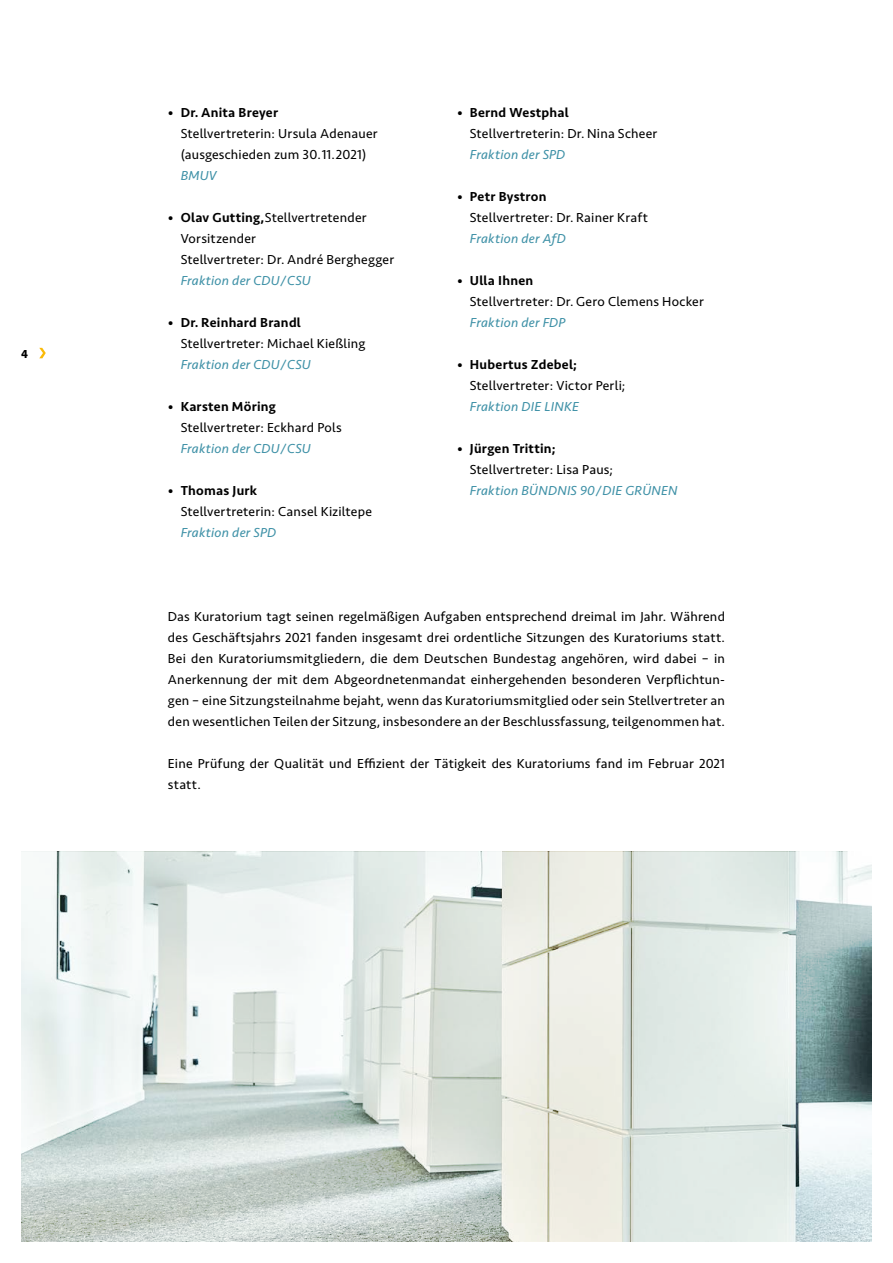
<style>
.page{position:relative;width:893px;height:1263px;background:#fff}
.page>*{position:absolute;margin:0;border:0;box-sizing:border-box;transform-origin:0 0}
.Aufzaehlung{font:13.5px/21px "Seravek Basic";letter-spacing:.015em;color:#000}
.Copy{font:13.5px/21px "Seravek Basic";letter-spacing:.015em;color:#000;text-align:justify}
.Aufzaehlung-2{font:italic 13.5px/21px "Seravek Basic";letter-spacing:.02em;color:#3f91a7}
.t1{font:700 12px "Seravek Basic";color:#000}
.s1{font-weight:500}
.s2{font-style:italic;color:#3f91a7}
.s3{font-weight:500;font-style:normal;color:#000}
.s4{font-style:normal;color:#000}
</style>
<div class="page">
<svg style="left:39px;top:348px;width:7px;height:10px"></svg>
<svg style="left:21px;top:852px;width:851px;height:390px"></svg>
<p class="t1" style="left:21px;top:347px;width:8px">4</p>
<p class="Aufzaehlung" style="left:181px;top:102px;width:199px;text-indent:-13px"><span class="s1">• Dr. Anita Breyer<br></span>Stellvertreterin: Ursula Adenauer (ausgeschieden zum 30.11.2021)<br><span class="s2">BMUV</span></p>
<p class="Aufzaehlung" style="left:181px;top:207px;width:215px;text-indent:-13px"><span class="s1">• Olav Gutting,</span>Stellvertretender<br>Vorsitzender<br>Stellvertreter: Dr. André Berghegger<br><span class="s2">Fraktion der CDU/CSU</span></p>
<p class="Aufzaehlung" style="left:181px;top:312px;width:186px;text-indent:-13px"><span class="s1">• Dr. Reinhard Brandl<br></span>Stellvertreter: Michael Kießling<br><span class="s2">Fraktion der CDU/CSU</span></p>
<p class="Aufzaehlung" style="left:181px;top:396px;width:163px;text-indent:-13px"><span class="s1">• Karsten Möring<br></span>Stellvertreter: Eckhard Pols<br><span class="s2">Fraktion der CDU/CSU</span></p>
<p class="Aufzaehlung" style="left:181px;top:480px;width:193px;text-indent:-13px"><span class="s1">• Thomas Jurk<br></span>Stellvertreterin: Cansel Kiziltepe<br><span class="s2">Fraktion der SPD</span></p>
<p class="Aufzaehlung" style="left:470px;top:102px;width:189px;text-indent:-13px"><span class="s1">• Bernd Westphal<br></span>Stellvertreterin: Dr. Nina Scheer<br><span class="s2">Fraktion der SPD</span></p>
<p class="Aufzaehlung" style="left:470px;top:186px;width:180px;text-indent:-13px"><span class="s1">• Petr Bystron<br></span>Stellvertreter: Dr. Rainer Kraft<br><span class="s2">Fraktion der AfD</span></p>
<p class="Aufzaehlung" style="left:470px;top:270px;width:236px;text-indent:-13px"><span class="s1">• Ulla Ihnen<br></span>Stellvertreter: Dr. Gero Clemens Hocker<br><span class="s2">Fraktion der FDP</span></p>
<p class="Aufzaehlung" style="left:470px;top:354px;width:157px;text-indent:-13px"><span class="s1">• Hubertus Zdebel;<br></span>Stellvertreter: Victor Perli;<br><span class="s2">Fraktion DIE LINKE</span></p>
<p class="Aufzaehlung-2" style="left:470px;top:438px;width:209px;text-indent:-13px"><span class="s3">• Jürgen Trittin;<br></span><span class="s4">Stellvertreter: Lisa Paus;<br></span>Fraktion BÜNDNIS 90/DIE GRÜNEN</p>
<p class="Copy" style="left:168px;top:606px;width:559px">Das Kuratorium tagt seinen regelmäßigen Aufgaben entsprechend dreimal im Jahr. Während des Geschäftsjahrs 2021 fanden insgesamt drei ordentliche Sitzungen des Kuratoriums statt.<br>Bei den Kuratoriumsmitgliedern, die dem Deutschen Bundestag angehören, wird dabei – in Anerkennung der mit dem Abgeordnetenmandat einhergehenden besonderen Verpflichtun&shy;gen – eine Sitzungsteilnahme bejaht, wenn das Kuratoriumsmitglied oder sein Stellvertreter an den wesentlichen Teilen der Sitzung, insbesondere an der Beschlussfassung, teilgenommen hat.</p>
<p class="Copy" style="left:168px;top:753px;width:559px">Eine Prüfung der Qualität und Effizient der Tätigkeit des Kuratoriums fand im Februar 2021 statt.</p>
</div>
